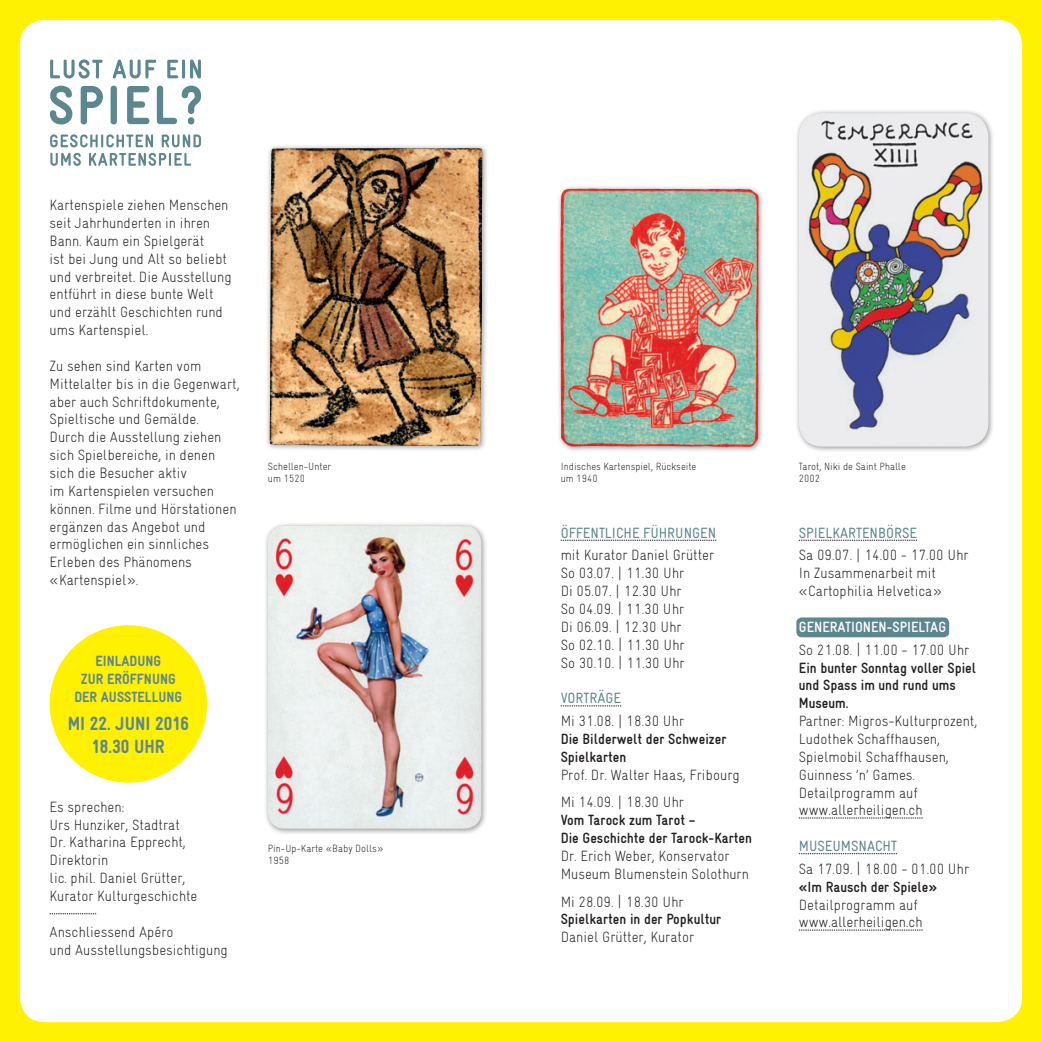
<style>
.page{position:relative;width:1042px;height:1042px;background:#fff101}
.page>*{position:absolute;margin:0;border:0;box-sizing:border-box;transform-origin:0 0}
.t1{font:900 19.25px/23.1px "Gravur Condensed";color:#5c8690;text-align:center}
.t2{font:300 14.88px/17.8px "Gravur Condensed";color:#231f20}
.t3{font:700 14.88px/17.8px "Gravur Condensed";color:#231f20}
.t4{font:14.88px "Gravur Condensed";color:#5c8690}
.t5{font:900 14.88px/17.8px "Gravur Condensed";color:#5c8690;text-align:center}
.t6{font:700 14.88px "Gravur Condensed";color:#fff}
.t7{font:300 10.5px/12.6px "Gravur Condensed";color:#231f20}
</style>
<div class="page">
<div style="left:20px;top:20px;width:1002px;height:1002px;background:#fff;border-radius:25px"></div>
<svg style="left:561px;top:540px;width:155px;height:1px"></svg>
<svg style="left:561px;top:705px;width:60px;height:1px"></svg>
<div style="left:796px;top:617px;width:153px;height:20px;background:#5c8690;border-radius:5px"></div>
<svg style="left:799px;top:540px;width:118px;height:1px"></svg>
<svg style="left:799px;top:817px;width:123px;height:1px"></svg>
<svg style="left:799px;top:853px;width:98px;height:1px"></svg>
<svg style="left:799px;top:930px;width:123px;height:1px"></svg>
<svg style="left:50px;top:913px;width:46px;height:1px"></svg>
<div style="left:50px;top:625px;width:157px;height:157px;background:#fff101;border-radius:50%"></div>
<svg style="left:50px;top:134px;width:103px;height:13px"></svg>
<svg style="left:162px;top:134px;width:39px;height:13px"></svg>
<svg style="left:50px;top:153px;width:31px;height:13px"></svg>
<svg style="left:89px;top:153px;width:102px;height:13px"></svg>
<svg style="left:50px;top:60px;width:53px;height:19px"></svg>
<svg style="left:113px;top:60px;width:43px;height:19px"></svg>
<svg style="left:167px;top:60px;width:11px;height:18px"></svg>
<hr style="left:182px;top:60px;width:3px;height:19px;background:#5c8690;border-radius:2px">
<svg style="left:190px;top:60px;width:11px;height:19px"></svg>
<svg style="left:50px;top:86px;width:22px;height:38px"></svg>
<svg style="left:81px;top:86px;width:22px;height:39px"></svg>
<div style="left:111px;top:86px;width:6px;height:38px;background:#5c8690;border-radius:3px"></div>
<svg style="left:127px;top:86px;width:22px;height:38px"></svg>
<svg style="left:157px;top:86px;width:44px;height:38px"></svg>
<div style="left:556px;top:184px;width:209px;height:269px;background:#231f20;opacity:.45"></div>
<img style="left:560px;top:188px;width:199px;height:259px">
<div style="left:265px;top:144px;width:223px;height:308px;background:#231f20;opacity:.45"></div>
<img style="left:269px;top:148px;width:213px;height:298px">
<div style="left:263px;top:521px;width:225px;height:314px;background:#231f20;opacity:.45"></div>
<img style="left:268px;top:526px;width:213px;height:302px">
<div style="left:794px;top:109px;width:201px;height:344px;background:#231f20;opacity:.45"></div>
<img style="left:799px;top:113px;width:189px;height:333px">
<p class="t2" style="left:50px;top:196px;width:183px">Kartenspiele ziehen Menschen seit Jahrhunderten in ihren<br>Bann. Kaum ein Spielgerät<br>ist bei Jung und Alt so beliebt und verbreitet. Die Ausstellung entführt in diese bunte Welt und erzählt Geschichten rund ums Kartenspiel.</p>
<p class="t2" style="left:50px;top:357px;width:192px">Zu sehen sind Karten vom<br>Mittelalter bis in die Gegenwart, aber auch Schriftdokumente,<br>Spieltische und Gemälde.<br>Durch die Ausstellung ziehen sich Spielbereiche, in denen sich die Besucher aktiv<br>im Kartenspielen versuchen können. Filme und Hörstationen ergänzen das Angebot und ermöglichen ein sinnliches<br>Erleben des Phänomens «Kartenspiel».</p>
<p class="t5" style="left:74px;top:652px;width:109px">EINLADUNG<br>ZUR ERÖFFNUNG<br>DER AUSSTELLUNG</p>
<p class="t1" style="left:68px;top:712px;width:123px">MI 22. JUNI 2016<br>18.30 UHR</p>
<p class="t2" style="left:50px;top:798px;width:149px">Es sprechen:<br>Urs Hunziker, Stadtrat<br>Dr. Katharina Epprecht,<br>Direktorin<br>lic. phil. Daniel Grütter,<br>Kurator Kulturgeschichte</p>
<p class="t2" style="left:50px;top:922px;width:180px">Anschliessend Apéro<br>und Ausstellungsbesichtigung</p>
<p class="t7" style="left:268px;top:460px;width:65px">Schellen-Unter um 1520</p>
<p class="t7" style="left:268px;top:842px;width:117px">Pin-Up-Karte «Baby Dolls»<br>1958</p>
<p class="t7" style="left:561px;top:460px;width:137px">Indisches Kartenspiel, Rückseite um 1940</p>
<p class="t7" style="left:799px;top:460px;width:109px">Tarot, Niki de Saint Phalle<br>2002</p>
<p class="t4" style="left:561px;top:524px;width:157px">ÖFFENTLICHE FÜHRUNGEN</p>
<p class="t2" style="left:561px;top:546px;width:155px">mit Kurator Daniel Grütter<br>So 03.07. | 11.30 Uhr<br>Di 05.07. | 12.30 Uhr<br>So 04.09. | 11.30 Uhr<br>Di 06.09. | 12.30 Uhr<br>So 02.10. | 11.30 Uhr<br>So 30.10. | 11.30 Uhr</p>
<p class="t4" style="left:561px;top:690px;width:62px">VORTRÄGE</p>
<p class="t2" style="left:561px;top:712px;width:125px">Mi 31.08. | 18.30 Uhr</p>
<p class="t3" style="left:561px;top:730px;width:167px">Die Bilderwelt der Schweizer<br>Spielkarten</p>
<p class="t2" style="left:561px;top:760px;width:180px;line-height:27.8px">Prof. Dr. Walter Haas, Fribourg<br>Mi 14.09. | 18.30 Uhr</p>
<p class="t3" style="left:561px;top:811px;width:193px">Vom Tarock zum Tarot –<br>Die Geschichte der Tarock-Karten</p>
<p class="t2" style="left:561px;top:847px;width:190px">Dr. Erich Weber, Konservator<br>Museum Blumenstein Solothurn</p>
<p class="t2" style="left:561px;top:892px;width:125px">Mi 28.09. | 18.30 Uhr</p>
<p class="t3" style="left:561px;top:910px;width:162px">Spielkarten in der Popkultur</p>
<p class="t2" style="left:561px;top:928px;width:135px">Daniel Grütter, Kurator</p>
<p class="t4" style="left:799px;top:524px;width:120px">SPIELKARTENBÖRSE</p>
<p class="t2" style="left:799px;top:546px;width:171px">Sa 09.07. | 14.00 - 17.00 Uhr<br>In Zusammenarbeit mit «Cartophilia Helvetica»</p>
<p class="t6" style="left:799px;top:618px;width:147px">Generationen-Spieltag</p>
<p class="t2" style="left:799px;top:640px;width:172px">So 21.08. | 11.00 - 17.00 Uhr</p>
<p class="t3" style="left:799px;top:658px;width:179px">Ein bunter Sonntag voller Spiel und Spass im und rund ums<br>Museum.</p>
<p class="t2" style="left:799px;top:712px;width:180px">Partner: Migros-Kulturprozent,<br>Ludothek Schaffhausen,<br>Spielmobil Schaffhausen,<br>Guinness ’n’ Games.<br>Detailprogramm auf www.allerheiligen.ch</p>
<p class="t4" style="left:799px;top:837px;width:100px">MUSEUMSNACHT</p>
<p class="t2" style="left:799px;top:860px;width:172px">Sa 17.09. | 18.00 - 01.00 Uhr</p>
<p class="t3" style="left:799px;top:878px;width:140px">«Im Rausch der Spiele»</p>
<p class="t2" style="left:799px;top:895px;width:125px">Detailprogramm auf www.allerheiligen.ch</p>
</div>
